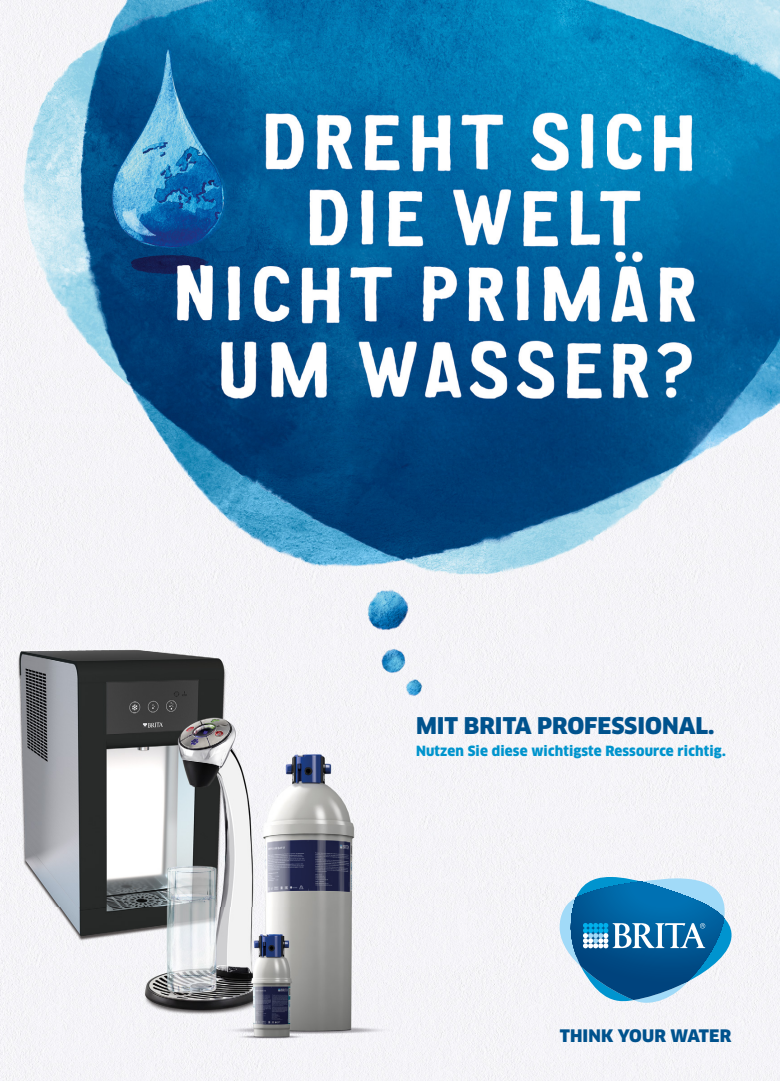
<style>
.page{position:relative;width:780px;height:1081px;background:#fff}
.page>*{position:absolute;margin:0;border:0;box-sizing:border-box;transform-origin:0 0}
.t1{font:900 22.5px "Clan Pro";color:#00528d}
.t2{font:900 16.88px "Clan Pro";letter-spacing:.01em;color:#00528d}
.t3{font:900 13.75px "Clan Pro";letter-spacing:.015em;color:#0094cd}
</style>
<div class="page">
<img style="left:0;top:0;width:780px;height:1081px">
<svg style="left:559px;top:877px;width:172px;height:131px"></svg>
<h1 class="t1" style="left:416px;top:712px;width:300px">mit Brita ProfeSSionaL.</h1>
<p class="t3" style="left:416px;top:743px;width:311px">nutzen Sie diese wichtigste ressource richtig.</p>
<p class="t2" style="left:559px;top:1025px;width:173px">thinK Your Water</p>
</div>
